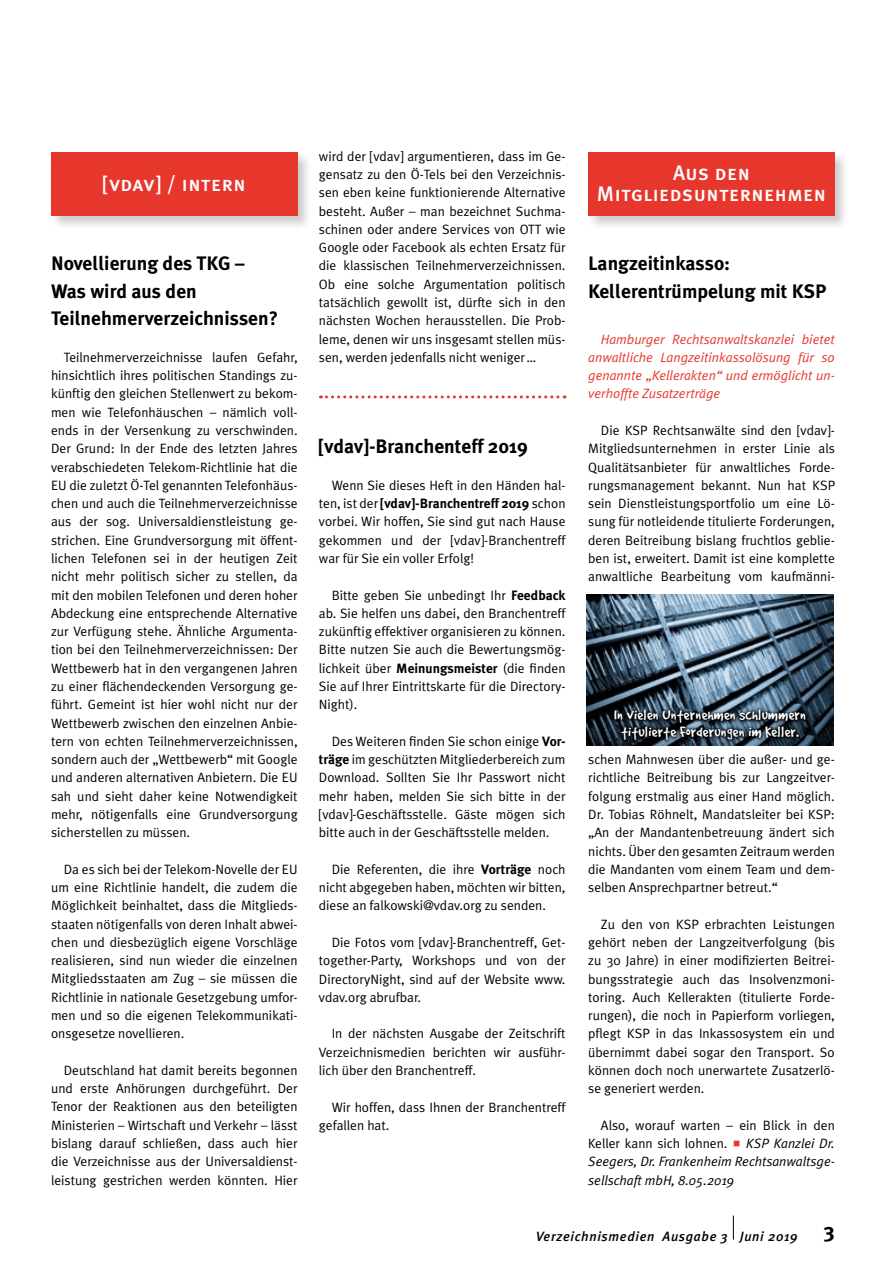
<style>
.page{position:relative;width:893px;height:1263px;background:#fff}
.page>*{position:absolute;margin:0;border:0;box-sizing:border-box;transform-origin:0 0}
.t1{font:21px/21px "Meta Plus Medium Caps";letter-spacing:.02em;color:#fff;text-align:center}
.t2{font:700 19.5px/27.5px "Meta Plus";color:#000}
.t3{font:16.5px/16.5px "New Good Dog";letter-spacing:.02em;color:#fff;text-align:center}
.t4{font:13.5px/18.3px "Meta Plus Normal";color:#000;text-align:justify}
.t5{font:italic 13.5px/18.3px "Meta Plus Normal";color:#e7362c;text-align:justify}
.t6{font:italic 13.5px/18.3px "Meta Plus Normal";color:#000;text-align:justify}
.t7{font:700 13.5px "Meta Plus";color:#000}
.t8{font:italic 500 13.5px "Meta Plus";letter-spacing:.05em;color:#000}
.s1{font-family:"Meta Plus Normal";font-weight:400}
.s2{font-family:"Meta Plus";font-weight:700}
.s3{font-family:"Meta Plus Bold Caps";font-weight:400;font-style:normal;font-size:21px}
</style>
<div class="page">
<svg style="left:733px;top:1215px;width:1px;height:24px"></svg>
<div style="left:49px;top:150px;width:263px;height:80px;background:#000;opacity:.2"></div>
<div style="left:51px;top:152px;width:247px;height:64px;background:#e7362c"></div>
<svg style="left:320px;top:395px;width:245px;height:3px"></svg>
<div style="left:586px;top:150px;width:263px;height:80px;background:#000;opacity:.2"></div>
<div style="left:588px;top:152px;width:247px;height:64px;background:#e7362c"></div>
<img style="left:587px;top:594px;width:246px;height:152px">
<svg style="left:610px;top:706px;width:199px;height:37px"></svg>
<h1 class="t1" style="left:103px;top:173px;width:144px">[vdav] / intern</h1>
<h2 class="t2" style="left:51px;top:250px;width:229px">Novellierung des TKG –<br>Was wird aus den<br>Teilnehmerverzeichnissen?</h2>
<p class="t4" style="left:51px;top:348px;width:248px;text-indent:13px">Teilnehmerverzeichnisse laufen Gefahr, hinsichtlich ihres politischen Standings zu&shy;künftig den gleichen Stellenwert zu bekom&shy;men wie Telefonhäuschen – nämlich voll&shy;ends in der Versenkung zu verschwinden.<br>Der Grund: In der Ende des letzten Jahres verabschiedeten Telekom-Richtlinie hat die EU die zuletzt Ö-Tel genannten Telefonhäus&shy;chen und auch die Teilnehmerverzeichnisse aus der sog. Universaldienstleistung ge&shy;strichen. Eine Grundversorgung mit öffent&shy;lichen Telefonen sei in der heutigen Zeit nicht mehr politisch sicher zu stellen, da mit den mobilen Telefonen und deren hoher Abdeckung eine entsprechende Alternative zur Verfügung stehe. Ähnliche Argumenta&shy;tion bei den Teilnehmerverzeichnissen: Der Wettbewerb hat in den vergangenen Jahren zu einer flächendeckenden Versorgung ge&shy;führt. Gemeint ist hier wohl nicht nur der Wettbewerb zwischen den einzelnen Anbie&shy;tern von echten Teilnehmerverzeichnissen, sondern auch der „Wettbewerb“ mit Google und anderen alternativen Anbietern. Die EU sah und sieht daher keine Notwendigkeit mehr, nötigenfalls eine Grundversorgung sicherstellen zu müssen.</p>
<p class="t4" style="left:51px;top:860px;width:248px;text-indent:13px">Da es sich bei der Telekom-Novelle der EU um eine Richtlinie handelt, die zudem die Möglichkeit beinhaltet, dass die Mitglieds&shy;staaten nötigenfalls von deren Inhalt abwei&shy;chen und diesbezüglich eigene Vorschläge realisieren, sind nun wieder die einzelnen Mitgliedsstaaten am Zug – sie müssen die Richtlinie in nationale Gesetzgebung umfor&shy;men und so die eigenen Telekommunikati&shy;onsgesetze novellieren.</p>
<p class="t4" style="left:51px;top:1061px;width:248px;text-indent:13px">Deutschland hat damit bereits begonnen und erste Anhörungen durchgeführt. Der Tenor der Reaktionen aus den beteiligten Ministerien – Wirtschaft und Verkehr – lässt bislang darauf schließen, dass auch hier die Verzeichnisse aus der Universaldienst&shy;leistung gestrichen werden könnten. Hier</p>
<p class="t4" style="left:319px;top:147px;width:248px">wird der [vdav] argumentieren, dass im Ge&shy;gensatz zu den Ö-Tels bei den Verzeichnis&shy;sen eben keine funktionierende Alternative besteht. Außer – man bezeichnet Suchma&shy;schinen oder andere Services von OTT wie Google oder Facebook als echten Ersatz für die klassischen Teilnehmerverzeichnissen.<br>Ob eine solche Argumentation politisch tatsächlich gewollt ist, dürfte sich in den nächsten Wochen herausstellen. Die Prob&shy;leme, denen wir uns insgesamt stellen müs&shy;sen, werden jedenfalls nicht weniger…</p>
<h2 class="t2" style="left:319px;top:433px;width:211px">[vdav]-Branchenteff 2019</h2>
<p class="t4" style="left:332px;top:476px;width:235px">Wenn Sie dieses Heft in den Händen hal-</p>
<p class="t7" style="left:319px;top:496px;width:248px"><span class="s1">ten, ist der</span> [vdav]-Branchentreff 2019 <span class="s1">schon</span></p>
<p class="t4" style="left:319px;top:512px;width:248px">vorbei. Wir hoffen, Sie sind gut nach Hause gekommen und der [vdav]-Branchentreff war für Sie ein voller Erfolg!</p>
<p class="t4" style="left:319px;top:586px;width:248px;text-indent:13px">Bitte geben Sie unbedingt Ihr <span class="s2">Feedback </span>ab. Sie helfen uns dabei, den Branchentreff zukünftig effektiver organisieren zu können.<br>Bitte nutzen Sie auch die Bewertungsmög&shy;lichkeit über <span class="s2">Meinungsmeister</span> (die finden Sie auf Ihrer Eintrittskarte für die Directory-Night).</p>
<p class="t4" style="left:319px;top:732px;width:248px;text-indent:13px">Des Weiteren finden Sie schon einige <span class="s2">Vor&shy;träge</span> im geschützten Mitgliederbereich zum Download. Sollten Sie Ihr Passwort nicht mehr haben, melden Sie sich bitte in der [vdav]-Geschäftsstelle. Gäste mögen sich bitte auch in der Geschäftsstelle melden.</p>
<p class="t4" style="left:319px;top:860px;width:248px;text-indent:13px">Die Referenten, die ihre <span class="s2">Vorträge</span> noch nicht abgegeben haben, möchten wir bitten, diese an falkowski@vdav.org zu senden.</p>
<p class="t4" style="left:319px;top:933px;width:248px;text-indent:13px">Die Fotos vom [vdav]-Branchentreff, Get&shy;together-Party, Workshops und von der DirectoryNight, sind auf der Website www. vdav.org abrufbar.</p>
<p class="t4" style="left:319px;top:1024px;width:248px;text-indent:13px">In der nächsten Ausgabe der Zeitschrift Verzeichnismedien berichten wir ausführ&shy;lich über den Branchentreff.</p>
<p class="t4" style="left:319px;top:1097px;width:248px;text-indent:13px">Wir hoffen, dass Ihnen der Branchentreff gefallen hat.</p>
<h1 class="t1" style="left:597px;top:162px;width:231px">Aus den<br>Mitgliedsunternehmen</h1>
<h2 class="t2" style="left:588px;top:250px;width:240px">Langzeitinkasso:<br>Kellerentrümpelung mit KSP</h2>
<p class="t5" style="left:588px;top:330px;width:248px;text-indent:13px">Hamburger Rechtsanwaltskanzlei bietet anwaltliche Langzeitinkassolösung für so genannte „Kellerakten“ und ermöglicht un&shy;verhoffte Zusatzerträge</p>
<p class="t4" style="left:588px;top:421px;width:248px;text-indent:13px">Die KSP Rechtsanwälte sind den [vdav]- Mitgliedsunternehmen in erster Linie als Qualitätsanbieter für anwaltliches Forde&shy;rungsmanagement bekannt. Nun hat KSP sein Dienstleistungsportfolio um eine Lö&shy;sung für notleidende titulierte Forderungen, deren Beitreibung bislang fruchtlos geblie&shy;ben ist, erweitert. Damit ist eine komplette anwaltliche Bearbeitung vom kaufmänni-</p>
<p class="t3" style="left:614px;top:707px;width:194px">In vielen Unternehmen schlummern titulierte Forderungen im Keller.</p>
<p class="t4" style="left:588px;top:750px;width:248px">schen Mahnwesen über die außer- und ge&shy;richtliche Beitreibung bis zur Langzeitver&shy;folgung erstmalig aus einer Hand möglich.<br>Dr. Tobias Röhnelt, Mandatsleiter bei KSP: „An der Mandantenbetreuung ändert sich nichts. Über den gesamten Zeitraum werden die Mandanten vom einem Team und dem&shy;selben Ansprechpartner betreut.“</p>
<p class="t4" style="left:588px;top:915px;width:248px;text-indent:13px">Zu den von KSP erbrachten Leistungen gehört neben der Langzeitverfolgung (bis zu 30 Jahre) in einer modifizierten Beitrei&shy;bungsstrategie auch das Insolvenzmoni&shy;toring. Auch Kellerakten (titulierte Forde&shy;rungen), die noch in Papierform vorliegen, pflegt KSP in das Inkassosystem ein und übernimmt dabei sogar den Transport. So können doch noch unerwartete Zusatzerlö&shy;se generiert werden.</p>
<p class="t4" style="left:588px;top:1116px;width:248px;text-indent:13px">Also, worauf warten – ein Blick in den<br>Keller kann sich lohnen.</p>
<p class="t6" style="left:588px;top:1134px;width:248px;text-indent:158px">KSP Kanzlei Dr.<br>Seegers, Dr. Frankenheim Rechtsanwaltsge&shy;sellschaft mbH, 8.05.2019</p>
<p class="t8" style="left:536px;top:1228px;width:301px">Verzeichnismedien Ausgabe 3 Juni 2019 <span class="s3">3</span></p>
</div>
